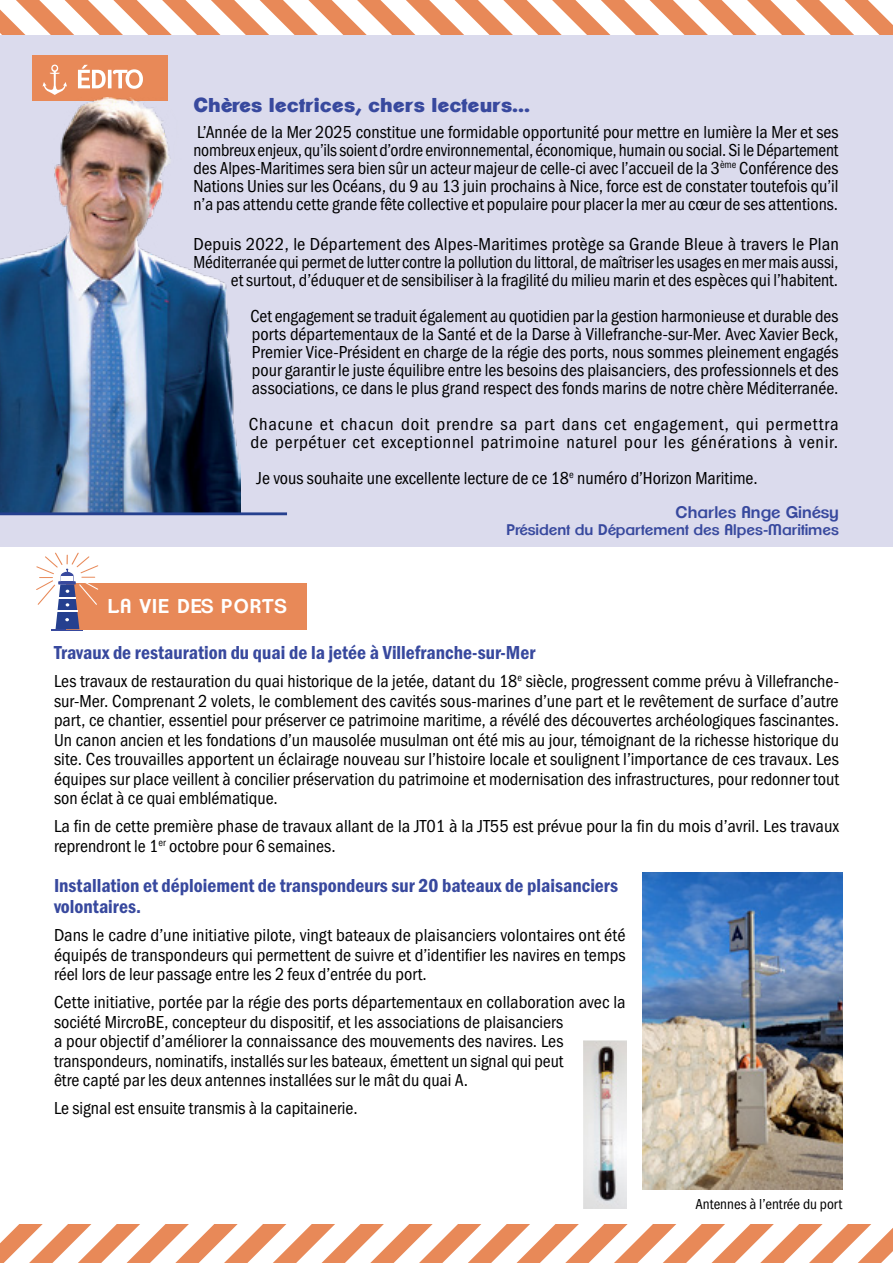
<style>
.page{position:relative;width:893px;height:1263px;background:#fff}
.page>*{position:absolute;margin:0;border:0;box-sizing:border-box;transform-origin:0 0}
.t1{font:19.5px/21px "Franklin Gothic URW Con Dem";color:#38499e}
.t2{font:800 19.5px "Clemente P Daq";color:#38499e}
.t3{font:600 19.5px "Clemente P Dak";letter-spacing:.05em;color:#fff}
.t4{font:18px/19.5px "Franklin Gothic URW Cond";color:#000;text-align:justify}
.t5{font:18px/18px "Franklin Gothic URW Cond";letter-spacing:.04em;color:#000}
.t6{font:600 16.35px "Clemente P Dak";color:#38499e}
.t7{font:600 15px "Clemente P Dak";color:#38499e}
.t8{font:15px "Franklin Gothic URW Cond";color:#000}
</style>
<div class="page">
<svg style="left:0;top:0;width:893px;height:35px"></svg>
<hr style="left:51px;top:629px;width:32px;height:1px;background:#38499e">
<div style="left:66px;top:583px;width:240px;height:46px;background:#e88958"></div>
<svg style="left:36px;top:560px;width:62px;height:69px"></svg>
<div style="left:0;top:35px;width:893px;height:511px;background:#dbdbed"></div>
<div style="left:32px;top:55px;width:136px;height:46px;background:#e88958"></div>
<svg style="left:43px;top:65px;width:24px;height:30px"></svg>
<svg style="left:78px;top:65px;width:65px;height:24px"></svg>
<img style="left:0;top:249px;width:40px;height:263px">
<img style="left:40px;top:97px;width:234px;height:463px">
<hr style="left:0;top:512px;width:287px;height:3px;background:#25408f">
<svg style="left:0;top:1183px;width:893px;height:80px"></svg>
<img style="left:643px;top:873px;width:200px;height:317px">
<img style="left:584px;top:1041px;width:43px;height:168px">
<p class="t2" style="left:193px;top:93px;width:338px">Chères lectrices, chers lecteurs...</p>
<p class="t4" style="left:193px;top:122px;width:647px;line-height:18px">L’Année de la Mer 2025 constitue une formidable opportunité pour mettre en lumière la Mer et ses nombreux enjeux, qu’ils soient d’ordre environnemental, économique, humain ou social. Si le Département des Alpes-Maritimes sera bien sûr un acteur majeur de celle-ci avec l’accueil de la 3<sup>ème</sup> Conférence des Nations Unies sur les Océans, du 9 au 13 juin prochains à Nice, force est de constater toutefois qu’il n’a pas attendu cette grande fête collective et populaire pour placer la mer au cœur de ses attentions.</p>
<p class="t4" style="left:193px;top:234px;width:647px;line-height:18px;text-align:right">Depuis 2022, le Département des Alpes-Maritimes protège sa Grande Bleue à travers le Plan<br>Méditerranée qui permet de lutter contre la pollution du littoral, de maîtriser les usages en mer mais aussi, et surtout, d’éduquer et de sensibiliser à la fragilité du milieu marin et des espèces qui l’habitent.</p>
<p class="t4" style="left:250px;top:306px;width:590px;line-height:18px">Cet engagement se traduit également au quotidien par la gestion harmonieuse et durable des ports départementaux de la Santé et de la Darse à Villefranche-sur-Mer. Avec Xavier Beck, Premier Vice-Président en charge de la régie des ports, nous sommes pleinement engagés pour garantir le juste équilibre entre les besoins des plaisanciers, des professionnels et des associations, ce dans le plus grand respect des fonds marins de notre chère Méditerranée.</p>
<p class="t5" style="left:249px;top:414px;width:591px">Chacune et chacun doit prendre sa part dans cet engagement, qui permettra de perpétuer cet exceptionnel patrimoine naturel pour les générations à venir.</p>
<p class="t4" style="left:256px;top:467px;width:503px">Je vous souhaite une excellente lecture de ce 18<sup>e</sup> numéro d’Horizon Maritime.</p>
<p class="t6" style="left:676px;top:502px;width:165px">Charles Ange Ginésy</p>
<p class="t7" style="left:506px;top:521px;width:334px">Président du Département des Alpes-Maritimes</p>
<p class="t3" style="left:108px;top:595px;width:181px">LA VIE DES PORTS</p>
<p class="t1" style="left:54px;top:641px;width:483px">Travaux de restauration du quai de la jetée à Villefranche-sur-Mer</p>
<p class="t4" style="left:54px;top:670px;width:787px">Les travaux de restauration du quai historique de la jetée, datant du 18<sup>e</sup> siècle, progressent comme prévu à Villefranche&shy;sur-Mer. Comprenant 2 volets, le comblement des cavités sous-marines d’une part et le revêtement de surface d’autre part, ce chantier, essentiel pour préserver ce patrimoine maritime, a révélé des découvertes archéologiques fascinantes.<br>Un canon ancien et les fondations d’un mausolée musulman ont été mis au jour, témoignant de la richesse historique du site. Ces trouvailles apportent un éclairage nouveau sur l’histoire locale et soulignent l’importance de ces travaux. Les équipes sur place veillent à concilier préservation du patrimoine et modernisation des infrastructures, pour redonner tout son éclat à ce quai emblématique.</p>
<p class="t4" style="left:54px;top:815px;width:787px">La fin de cette première phase de travaux allant de la JT01 à la JT55 est prévue pour la fin du mois d’avril. Les travaux reprendront le 1<sup>er</sup> octobre pour 6 semaines.</p>
<p class="t1" style="left:54px;top:874px;width:566px">Installation et déploiement de transpondeurs sur 20 bateaux de plaisanciers volontaires.</p>
<p class="t4" style="left:54px;top:924px;width:573px">Dans le cadre d’une initiative pilote, vingt bateaux de plaisanciers volontaires ont été équipés de transpondeurs qui permettent de suivre et d’identifier les navires en temps réel lors de leur passage entre les 2 feux d’entrée du port.</p>
<p class="t4" style="left:54px;top:991px;width:573px;text-align:left">Cette initiative, portée par la régie des ports départementaux en collaboration avec la société MircroBE, concepteur du dispositif, et les associations de plaisanciers<br>a pour objectif d’améliorer la connaissance des mouvements des navires. Les transpondeurs, nominatifs, installés sur les bateaux, émettent un signal qui peut<br>être capté par les deux antennes installées sur le mât du quai A.</p>
<p class="t4" style="left:54px;top:1097px;width:305px">Le signal est ensuite transmis à la capitainerie.</p>
<p class="t8" style="left:695px;top:1193px;width:148px">Antennes à l’entrée du port</p>
</div>
